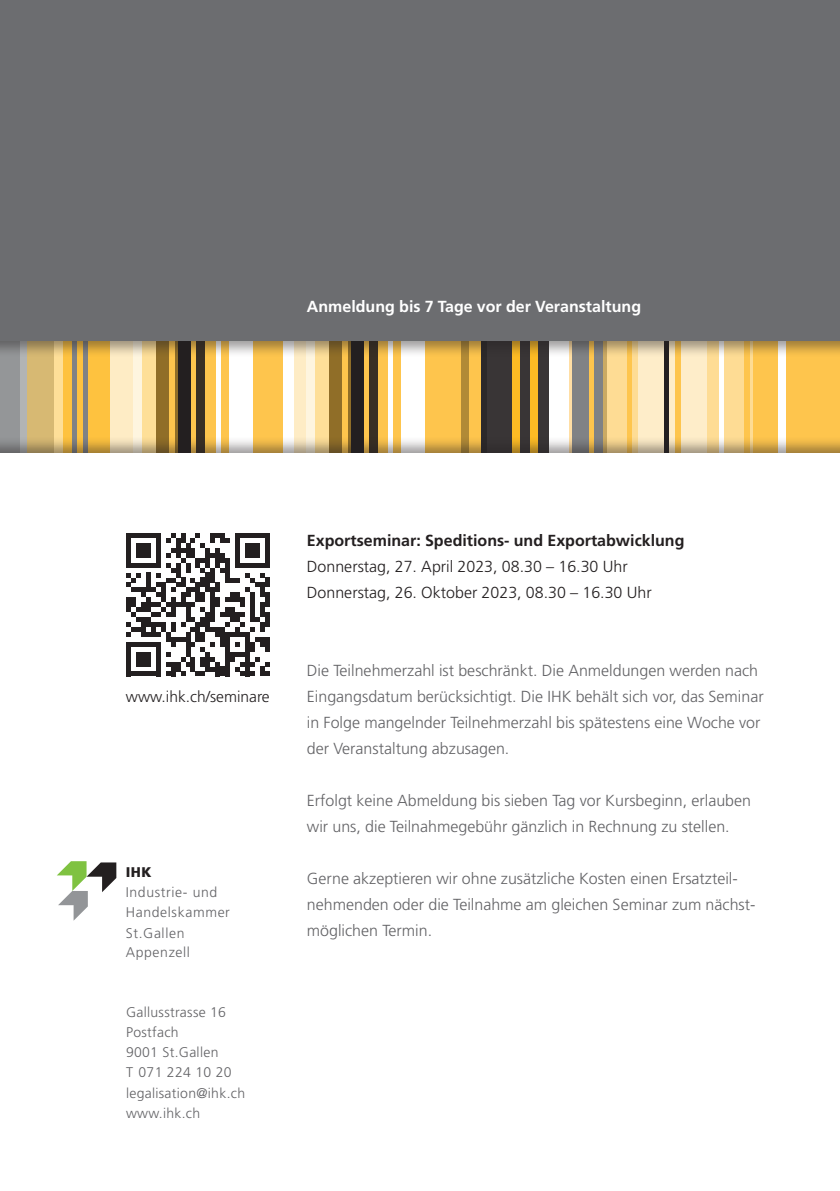
<style>
.page{position:relative;width:840px;height:1191px;background:#fff}
.page>*{position:absolute;margin:0;border:0;box-sizing:border-box;transform-origin:0 0}
.t1{font:300 16px/26px "Frutiger LT Std";color:#636366}
.t2{font:300 16px/26px "Frutiger LT Std";color:#231f20}
.t3{font:700 16px "Frutiger LT Std";color:#231f20}
.t4{font:700 16px "Frutiger LT Std";color:#fff}
.t5{font:300 15.6px "Frutiger LT Std";color:#231f20}
.t6{font:300 14px/20.2px "Frutiger LT Std";letter-spacing:.02em;color:#636366}
.t7{font:300 14px/19.8px "Frutiger LT Std";letter-spacing:.045em;color:#636366}
.t8{font:900 14px "Frutiger LT Std";color:#231f20}
</style>
<div class="page">
<svg style="left:569px;top:358px;width:3px;height:78px"></svg>
<div style="left:455px;top:309px;width:31px;height:176px;background:#fec54d"></div>
<div style="left:753px;top:309px;width:86px;height:176px;background:#fec54d"></div>
<div style="left:572px;top:309px;width:34px;height:176px;background:#808285"></div>
<svg style="left:603px;top:358px;width:150px;height:78px;fill:#fedc94"></svg>
<div style="left:460px;top:309px;width:8px;height:176px;background:#b18a36"></div>
<div style="left:777px;top:309px;width:7px;height:176px;background:#fff"></div>
<div style="left:718px;top:309px;width:5px;height:176px;background:#fff"></div>
<div style="left:637px;top:309px;width:69px;height:176px;background:#feedc9"></div>
<div style="left:675px;top:309px;width:5px;height:176px;background:#fec54d"></div>
<div style="left:743px;top:309px;width:5px;height:176px;background:#fec54d"></div>
<div style="left:663px;top:309px;width:5px;height:176px;background:#231f20"></div>
<hr style="left:589px;top:309px;width:4px;height:176px;background:#fec54d">
<svg style="left:481px;top:358px;width:67px;height:78px;fill:#393536"></svg>
<div style="left:530px;top:309px;width:7px;height:176px;background:#fdbb24"></div>
<div style="left:511px;top:309px;width:8px;height:176px;background:#fdbb24"></div>
<div style="left:353px;top:309px;width:102px;height:176px;background:#fec54d"></div>
<div style="left:328px;top:309px;width:35px;height:176px;background:#231f20"></div>
<svg style="left:314px;top:358px;width:36px;height:78px"></svg>
<div style="left:401px;top:309px;width:24px;height:176px;background:#fff"></div>
<div style="left:388px;top:309px;width:5px;height:176px;background:#fff"></div>
<svg style="left:294px;top:358px;width:20px;height:78px;fill:#feecc5"></svg>
<div style="left:369px;top:309px;width:8px;height:176px;background:#392f24"></div>
<div style="left:342px;top:309px;width:5px;height:176px;background:#fec54d"></div>
<div style="left:181px;top:309px;width:102px;height:176px;background:#fec54d"></div>
<div style="left:156px;top:309px;width:34px;height:176px;background:#231f20"></div>
<div style="left:0;top:309px;width:53px;height:176px;background:#b2b4b5"></div>
<svg style="left:27px;top:358px;width:150px;height:78px"></svg>
<div style="left:229px;top:309px;width:23px;height:176px;background:#fff"></div>
<hr style="left:216px;top:309px;width:4px;height:176px;background:#fff">
<div style="left:72px;top:309px;width:5px;height:176px;background:#808285"></div>
<div style="left:83px;top:309px;width:5px;height:176px;background:#808285"></div>
<div style="left:110px;top:309px;width:32px;height:176px;background:linear-gradient(to right,#fee9bc,#fef3da)"></div>
<div style="left:196px;top:309px;width:8px;height:176px;background:#392f24"></div>
<div style="left:170px;top:309px;width:5px;height:176px;background:#fec54d"></div>
<div style="left:0;top:309px;width:20px;height:176px;background:#949698"></div>
<div style="left:0;top:0;width:839px;height:358px;background:#231f20;opacity:.45"></div>
<div style="left:0;top:0;width:839px;height:340px;background:#6c6d70"></div>
<div style="left:0;top:436px;width:839px;height:755px;background:#231f20;opacity:.45"></div>
<div style="left:0;top:454px;width:839px;height:737px;background:#fff"></div>
<svg style="left:57px;top:861px;width:59px;height:59px"></svg>
<svg style="left:126px;top:533px;width:143px;height:143px"></svg>
<p class="t4" style="left:307px;top:296px;width:335px">Anmeldung bis 7 Tage vor der Veranstaltung</p>
<p class="t5" style="left:126px;top:687px;width:145px">www.ihk.ch/seminare</p>
<p class="t8" style="left:126px;top:863px;width:27px">IHK</p>
<p class="t7" style="left:126px;top:882px;width:106px">Industrie- und<br>Handelskammer<br>St.Gallen<br>Appenzell</p>
<p class="t6" style="left:126px;top:1002px;width:120px">Gallusstrasse 16<br>Postfach<br>9001 St.Gallen<br>T 071 224 10 20 legalisation@ihk.ch www.ihk.ch</p>
<p class="t3" style="left:307px;top:530px;width:379px">Exportseminar: Speditions- und Exportabwicklung</p>
<p class="t2" style="left:307px;top:553px;width:346px">Donnerstag, 27. April 2023, 08.30 – 16.30 Uhr<br>Donnerstag, 26. Oktober 2023, 08.30 – 16.30 Uhr</p>
<p class="t1" style="left:307px;top:657px;width:458px">Die Teilnehmerzahl ist beschränkt. Die Anmeldungen werden nach Eingangsdatum berücksichtigt. Die IHK behält sich vor, das Seminar in Folge mangelnder Teilnehmerzahl bis spätestens eine Woche vor der Veranstaltung abzusagen.</p>
<p class="t1" style="left:307px;top:787px;width:445px">Erfolgt keine Abmeldung bis sieben Tag vor Kursbeginn, erlauben wir uns, die Teilnahmegebühr gänzlich in Rechnung zu stellen.</p>
<p class="t1" style="left:307px;top:865px;width:450px">Gerne akzeptieren wir ohne zusätzliche Kosten einen Ersatzteil&shy;nehmenden oder die Teilnahme am gleichen Seminar zum nächst&shy;möglichen Termin.</p>
</div>
